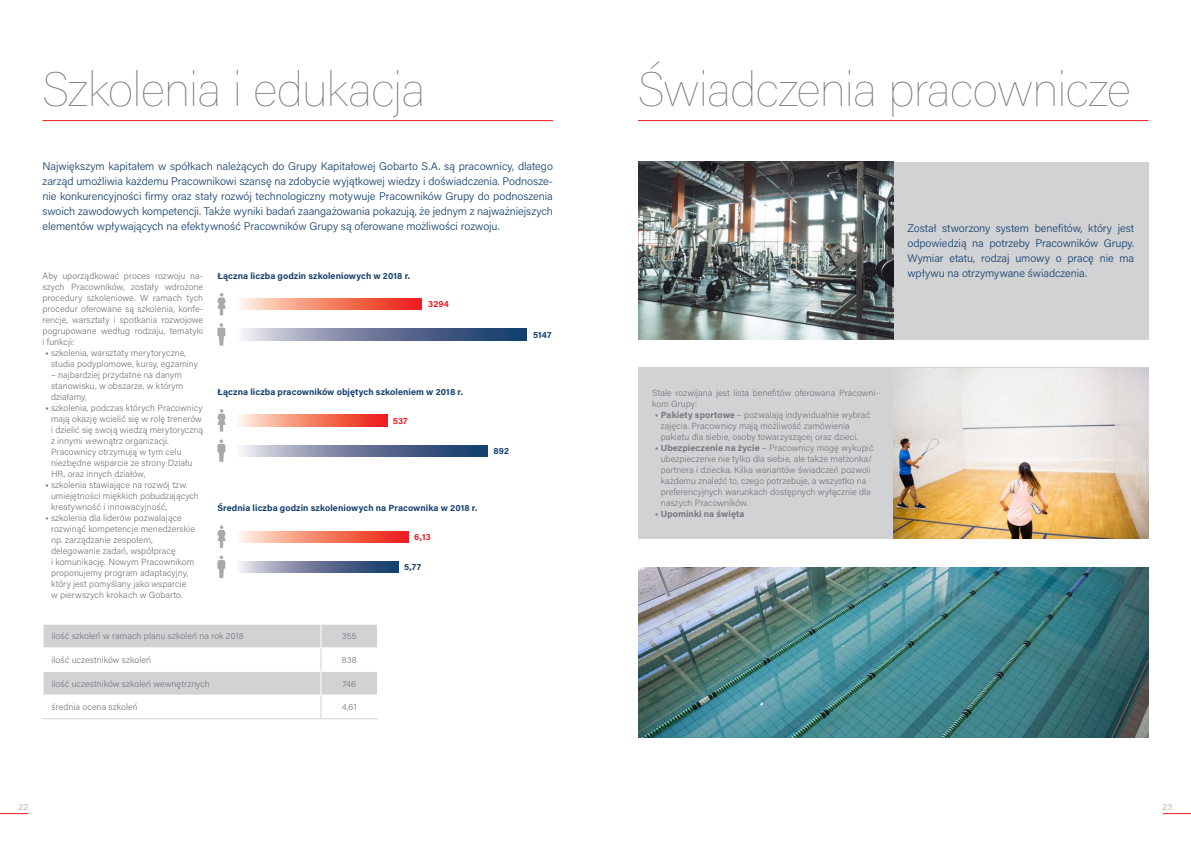
<style>
.page{position:relative;width:1191px;height:842px;background:#fff}
.page>*{position:absolute;margin:0;border:0;box-sizing:border-box;transform-origin:0 0}
.t1{font:100 48px "Acumin Pro";letter-spacing:-.02em;color:#76787b}
.t2{font:300 11px/15px "Acumin Pro";letter-spacing:-.005em;color:#15406e;text-align:justify}
.t3{font:300 9px/11px "Acumin Pro";letter-spacing:.005em;color:#76787b}
.t4{font:700 9px "Acumin Pro";letter-spacing:.01em;color:#15406e}
.t5{font:700 9px "Acumin Pro";letter-spacing:.01em;color:#76787b}
.t6{font:700 9px "Acumin Pro";letter-spacing:.02em;color:#ee1d23}
.t7{font:300 9px "Acumin Pro";color:#a8a9ad}
.s1{font-family:"Montserrat";font-weight:700}
.s2{font-weight:700}
.s3{font-family:"Montserrat"}
</style>
<div class="page">
<svg style="left:0;top:813px;width:28px;height:1px"></svg>
<svg style="left:1162px;top:813px;width:29px;height:1px"></svg>
<div style="left:638px;top:162px;width:510px;height:177px;background:#d1d2d4"></div>
<div style="left:638px;top:367px;width:510px;height:172px;background:#d1d2d4"></div>
<hr style="left:43px;top:120px;width:510px;height:1px;background:#ee1d23">
<hr style="left:638px;top:120px;width:510px;height:1px;background:#ee1d23">
<svg style="left:217px;top:323px;width:8px;height:23px"></svg>
<svg style="left:217px;top:439px;width:8px;height:23px"></svg>
<svg style="left:217px;top:556px;width:8px;height:22px"></svg>
<svg style="left:217px;top:293px;width:9px;height:23px"></svg>
<svg style="left:217px;top:409px;width:9px;height:23px"></svg>
<svg style="left:217px;top:525px;width:9px;height:23px"></svg>
<svg style="left:240px;top:299px;width:181px;height:11px;background:#f4826d"></svg>
<svg style="left:239px;top:415px;width:148px;height:11px;background:#f4826d"></svg>
<svg style="left:239px;top:531px;width:169px;height:11px;background:#f4836e"></svg>
<svg style="left:242px;top:329px;width:285px;height:11px;background:#707e9e"></svg>
<svg style="left:241px;top:445px;width:247px;height:11px;background:#707e9e"></svg>
<svg style="left:239px;top:561px;width:159px;height:12px;background:#707f9f"></svg>
<svg style="left:43px;top:624px;width:334px;height:94px"></svg>
<hr style="left:43px;top:718px;width:278px;height:1px;background:#d1d2d4">
<hr style="left:321px;top:718px;width:57px;height:1px;background:#d1d2d4">
<img style="left:638px;top:162px;width:255px;height:177px">
<img style="left:638px;top:567px;width:510px;height:170px">
<img style="left:893px;top:369px;width:255px;height:170px">
<h1 class="t1" style="left:43px;top:57px;width:384px">Szkolenia i edukacja</h1>
<h1 class="t1" style="left:638px;top:57px;width:494px">Świadczenia pracownicze</h1>
<p class="t2" style="left:43px;top:158px;width:512px">Największym kapitałem w spółkach należących do Grupy Kapitałowej Gobarto S.A. są pracownicy, dlatego zarząd umożliwia każdemu Pracownikowi szansę na zdobycie wyjątkowej wiedzy i doświadczenia. Podnosze&shy;nie konkurencyjności firmy oraz stały rozwój technologiczny motywuje Pracowników Grupy do podnoszenia swoich zawodowych kompetencji. Także wyniki badań zaangażowania pokazują, że jednym z najważniejszych elementów wpływających na efektywność Pracowników Grupy są oferowane możliwości rozwoju.</p>
<p class="t3" style="left:43px;top:270px;width:162px;text-align:justify">Aby uporządkować proces rozwoju na&shy;szych Pracowników, zostały wdrożone procedury szkoleniowe. W ramach tych procedur oferowane są szkolenia, konfe&shy;rencje, warsztaty i spotkania rozwojowe pogrupowane według rodzaju, tematyki i funkcji:</p>
<p class="t3" style="left:51px;top:347px;width:148px;text-indent:-6px"><span class="s1">•</span> szkolenia, warsztaty merytoryczne, studia podyplomowe, kursy, egzaminy</p>
<p class="t3" style="left:51px;top:369px;width:134px">– najbardziej przydatne na danym stanowisku, w obszarze, w którym działamy,</p>
<p class="t3" style="left:51px;top:402px;width:154px;text-indent:-6px"><span class="s1">•</span> szkolenia, podczas których Pracownicy mają okazję wcielić się w rolę trenerów i dzielić się swoją wiedzą merytoryczną z innymi wewnątrz organizacji.<br>Pracownicy otrzymują w tym celu niezbędne wsparcie ze strony Działu HR, oraz innych działów,</p>
<p class="t3" style="left:51px;top:479px;width:149px;text-indent:-6px"><span class="s1">•</span> szkolenia stawiające na rozwój tzw. umiejętności miękkich pobudzających kreatywność i innowacyjność,</p>
<p class="t3" style="left:51px;top:512px;width:145px;text-indent:-6px"><span class="s1">•</span> szkolenia dla liderów pozwalające rozwinąć kompetencje menedżerskie np. zarządzanie zespołem, delegowanie zadań, współpracę<br>i komunikację. Nowym Pracownikom proponujemy program adaptacyjny, który jest pomyślany jako wsparcie w pierwszych krokach w Gobarto.</p>
<p class="t4" style="left:217px;top:269px;width:194px">Łączna liczba godzin szkoleniowych w 2018 r.</p>
<p class="t6" style="left:428px;top:298px;width:22px">3294</p>
<p class="t4" style="left:533px;top:328px;width:20px">5147</p>
<p class="t4" style="left:217px;top:385px;width:247px">Łączna liczba pracowników objętych szkoleniem w 2018 r.</p>
<p class="t6" style="left:393px;top:414px;width:16px">537</p>
<p class="t4" style="left:493px;top:444px;width:17px">892</p>
<p class="t4" style="left:217px;top:502px;width:261px">Średnia liczba godzin szkoleniowych na Pracownika w 2018 r.</p>
<p class="t6" style="left:414px;top:530px;width:18px">6,13</p>
<p class="t4" style="left:404px;top:560px;width:19px">5,77</p>
<p class="t3" style="left:52px;top:630px;width:194px">ilość szkoleń w ramach planu szkoleń na rok 2018</p>
<p class="t3" style="left:342px;top:630px;width:16px">355</p>
<p class="t3" style="left:52px;top:654px;width:101px">ilość uczestników szkoleń</p>
<p class="t3" style="left:342px;top:654px;width:16px">838</p>
<p class="t3" style="left:52px;top:677px;width:160px">ilość uczestników szkoleń wewnętrznych</p>
<p class="t3" style="left:342px;top:677px;width:15px">746</p>
<p class="t3" style="left:52px;top:701px;width:88px">średnia ocena szkoleń</p>
<p class="t3" style="left:342px;top:701px;width:17px">4,61</p>
<p class="t2" style="left:907px;top:220px;width:228px">Został stworzony system benefitów, który jest odpowiedzią na potrzeby Pracowników Grupy.<br>Wymiar etatu, rodzaj umowy o pracę nie ma wpływu na otrzymywane świadczenia.</p>
<p class="t3" style="left:652px;top:387px;width:228px">Stale rozwijana jest lista benefitów oferowana Pracowni&shy;kom Grupy:</p>
<p class="t3" style="left:660px;top:409px;width:211px;text-indent:-6px"><span class="s1">•</span> <span class="s2">Pakiety sportowe</span> – pozwalają indywidualnie wybrać zajęcia. Pracownicy mają możliwość zamówienia pakietu dla siebie, osoby towarzyszącej oraz dzieci.</p>
<p class="t3" style="left:660px;top:442px;width:214px;text-indent:-6px"><span class="s1">•</span> <span class="s2">Ubezpieczenie na życie</span> – Pracownicy mogę wykupić ubezpieczenie nie tylko dla siebie, ale także małżonka/ partnera i dziecka. Kilka wariantów świadczeń pozwoli każdemu znaleźć to, czego potrzebuje, a wszystko na preferencyjnych warunkach dostępnych wyłącznie dla naszych Pracowników.</p>
<p class="t5" style="left:655px;top:508px;width:91px"><span class="s3">•</span> Upominki na święta</p>
<p class="t7" style="left:19px;top:800px;width:11px">22</p>
<p class="t7" style="left:1162px;top:800px;width:11px">23</p>
</div>
